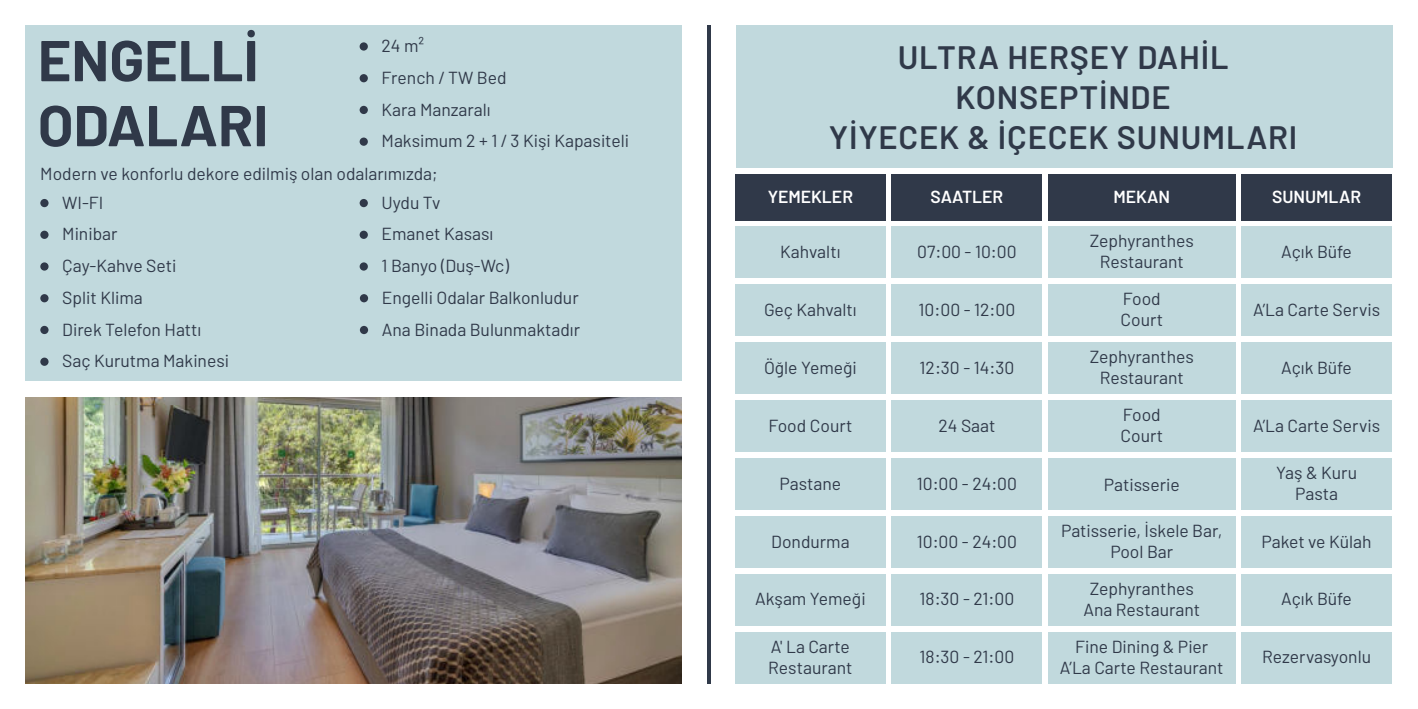
<style>
.page{position:relative;width:1418px;height:709px;background:#fff}
.page>*{position:absolute;margin:0;border:0;box-sizing:border-box;transform-origin:0 0}
.t1{font:700 57.5px/65px "Barlow";color:#303949}
.t2{font:600 32.5px/40px "Barlow";letter-spacing:.025em;color:#303949;text-align:center}
.t3{font:17.5px/21px "Barlow";color:#303949}
.t4{font:600 17.5px "Barlow";color:#fff}
</style>
<div class="page">
<div style="left:736px;top:25px;width:656px;height:143px;background:#c1d9dd"></div>
<div style="left:1048px;top:174px;width:187px;height:46px;background:#303949"></div>
<div style="left:891px;top:174px;width:151px;height:46px;background:#303949"></div>
<div style="left:1241px;top:174px;width:150px;height:46px;background:#303949"></div>
<div style="left:1048px;top:226px;width:187px;height:52px;background:#c1d9dd"></div>
<div style="left:1048px;top:284px;width:187px;height:52px;background:#c1d9dd"></div>
<div style="left:1048px;top:342px;width:187px;height:52px;background:#c1d9dd"></div>
<div style="left:1048px;top:574px;width:187px;height:52px;background:#c1d9dd"></div>
<div style="left:1048px;top:400px;width:187px;height:52px;background:#c1d9dd"></div>
<div style="left:1048px;top:458px;width:187px;height:52px;background:#c1d9dd"></div>
<div style="left:1048px;top:516px;width:187px;height:52px;background:#c1d9dd"></div>
<div style="left:1241px;top:226px;width:150px;height:52px;background:#c1d9dd"></div>
<div style="left:1241px;top:284px;width:150px;height:52px;background:#c1d9dd"></div>
<div style="left:1241px;top:342px;width:150px;height:52px;background:#c1d9dd"></div>
<div style="left:1241px;top:574px;width:150px;height:52px;background:#c1d9dd"></div>
<div style="left:1241px;top:632px;width:150px;height:51px;background:#c1d9dd"></div>
<div style="left:1241px;top:400px;width:150px;height:52px;background:#c1d9dd"></div>
<div style="left:1241px;top:516px;width:150px;height:52px;background:#c1d9dd"></div>
<div style="left:735px;top:226px;width:150px;height:52px;background:#c1d9dd"></div>
<div style="left:735px;top:284px;width:150px;height:52px;background:#c1d9dd"></div>
<div style="left:735px;top:342px;width:150px;height:52px;background:#c1d9dd"></div>
<div style="left:735px;top:400px;width:150px;height:52px;background:#c1d9dd"></div>
<div style="left:735px;top:458px;width:150px;height:52px;background:#c1d9dd"></div>
<div style="left:735px;top:516px;width:150px;height:52px;background:#c1d9dd"></div>
<div style="left:735px;top:574px;width:150px;height:52px;background:#c1d9dd"></div>
<div style="left:735px;top:632px;width:150px;height:51px;background:#c1d9dd"></div>
<div style="left:891px;top:226px;width:151px;height:52px;background:#c1d9dd"></div>
<div style="left:891px;top:284px;width:151px;height:52px;background:#c1d9dd"></div>
<div style="left:891px;top:342px;width:151px;height:52px;background:#c1d9dd"></div>
<div style="left:891px;top:400px;width:151px;height:52px;background:#c1d9dd"></div>
<div style="left:891px;top:458px;width:151px;height:52px;background:#c1d9dd"></div>
<div style="left:891px;top:516px;width:151px;height:52px;background:#c1d9dd"></div>
<div style="left:891px;top:574px;width:151px;height:52px;background:#c1d9dd"></div>
<div style="left:891px;top:632px;width:151px;height:51px;background:#c1d9dd"></div>
<div style="left:1241px;top:458px;width:150px;height:52px;background:#c1d9dd"></div>
<div style="left:1048px;top:632px;width:187px;height:51px;background:#c1d9dd"></div>
<img style="left:25px;top:397px;width:657px;height:286px">
<div style="left:25px;top:25px;width:657px;height:356px;background:#c1d9dd"></div>
<svg style="left:359px;top:42px;width:9px;height:9px"></svg>
<div style="left:359px;top:74px;width:9px;height:8px;background:#303949;border-radius:50%"></div>
<div style="left:359px;top:106px;width:9px;height:8px;background:#303949;border-radius:50%"></div>
<div style="left:359px;top:138px;width:9px;height:8px;background:#303949;border-radius:50%"></div>
<div style="left:40px;top:199px;width:9px;height:8px;background:#303949;border-radius:50%"></div>
<div style="left:40px;top:231px;width:9px;height:8px;background:#303949;border-radius:50%"></div>
<div style="left:360px;top:294px;width:8px;height:8px;background:#303949;border-radius:50%"></div>
<div style="left:40px;top:294px;width:9px;height:8px;background:#303949;border-radius:50%"></div>
<div style="left:40px;top:326px;width:9px;height:8px;background:#303949;border-radius:50%"></div>
<div style="left:40px;top:358px;width:9px;height:8px;background:#303949;border-radius:50%"></div>
<div style="left:360px;top:326px;width:8px;height:8px;background:#303949;border-radius:50%"></div>
<div style="left:359px;top:199px;width:9px;height:8px;background:#303949;border-radius:50%"></div>
<div style="left:359px;top:231px;width:9px;height:8px;background:#303949;border-radius:50%"></div>
<svg style="left:359px;top:262px;width:9px;height:9px"></svg>
<hr style="left:707px;top:25px;width:3px;height:658px;background:#303949">
<div style="left:735px;top:174px;width:150px;height:46px;background:#303949"></div>
<div style="left:40px;top:262px;width:9px;height:9px;background:#303949;border-radius:50%"></div>
<h1 class="t1" style="left:38px;top:28px;width:232px">ENGELLİ<br>ODALARI</h1>
<p class="t3" style="left:381px;top:30px;width:249px;line-height:31.8px">24 m²<br>French / TW Bed<br>Kara Manzaralı<br>Maksimum 2 + 1 / 3 Kişi Kapasiteli</p>
<p class="t3" style="left:40px;top:163px;width:399px">Modern ve konforlu dekore edilmiş olan odalarımızda;</p>
<p class="t3" style="left:62px;top:187px;width:57px;line-height:31.8px">WI-FI<br>Minibar</p>
<p class="t3" style="left:62px;top:256px;width:116px">Çay-Kahve Seti</p>
<p class="t3" style="left:381px;top:187px;width:129px;line-height:31.8px">Uydu Tv<br>Emanet Kasası<br>1 Banyo (Duş-Wc)</p>
<p class="t3" style="left:62px;top:287px;width:82px">Split Klima</p>
<p class="t3" style="left:382px;top:287px;width:198px">Engelli Odalar Balkonludur</p>
<p class="t3" style="left:62px;top:314px;width:168px;line-height:31.8px">Direk Telefon Hattı<br>Saç Kurutma Makinesi</p>
<p class="t3" style="left:382px;top:319px;width:200px">Ana Binada Bulunmaktadır</p>
<h2 class="t2" style="left:828px;top:38px;width:470px">ULTRA HERŞEY DAHİL<br>KONSEPTİNDE<br>YİYECEK &amp; İÇECEK SUNUMLARI</h2>
<p class="t4" style="left:930px;top:187px;width:74px">SAATLER</p>
<p class="t4" style="left:1113px;top:187px;width:58px">MEKAN</p>
<p class="t4" style="left:1271px;top:187px;width:91px">SUNUMLAR</p>
<p class="t3" style="left:1089px;top:231px;width:106px;text-align:center">Zephyranthes<br>Restaurant</p>
<p class="t3" style="left:1120px;top:289px;width:44px">Food<br>Court</p>
<p class="t3" style="left:1089px;top:347px;width:106px;text-align:center">Zephyranthes<br>Restaurant</p>
<p class="t4" style="left:767px;top:187px;width:87px">YEMEKLER</p>
<p class="t3" style="left:917px;top:241px;width:101px">07:00 - 10:00</p>
<p class="t3" style="left:780px;top:241px;width:62px">Kahvaltı</p>
<p class="t3" style="left:1281px;top:241px;width:72px">Açık Büfe</p>
<p class="t3" style="left:918px;top:299px;width:98px">10:00 - 12:00</p>
<p class="t3" style="left:764px;top:299px;width:94px">Geç Kahvaltı</p>
<p class="t3" style="left:764px;top:357px;width:94px">Öğle Yemeği</p>
<p class="t3" style="left:1252px;top:299px;width:129px">A’La Carte Servis</p>
<p class="t3" style="left:919px;top:357px;width:96px">12:30 - 14:30</p>
<p class="t3" style="left:1281px;top:357px;width:72px">Açık Büfe</p>
<p class="t3" style="left:768px;top:415px;width:85px">Food Court</p>
<p class="t3" style="left:779px;top:473px;width:63px">Pastane</p>
<p class="t3" style="left:771px;top:531px;width:80px">Dondurma</p>
<p class="t3" style="left:938px;top:415px;width:58px">24 Saat</p>
<p class="t3" style="left:916px;top:473px;width:102px">10:00 - 24:00</p>
<p class="t3" style="left:916px;top:531px;width:102px">10:00 - 24:00</p>
<p class="t3" style="left:1120px;top:404px;width:44px">Food<br>Court</p>
<p class="t3" style="left:1103px;top:474px;width:77px">Patisserie</p>
<p class="t3" style="left:1061px;top:520px;width:163px;text-align:center">Patisserie, İskele Bar,<br>Pool Bar</p>
<p class="t3" style="left:1252px;top:415px;width:129px">A’La Carte Servis</p>
<p class="t3" style="left:1276px;top:462px;width:82px;text-align:center">Yaş &amp; Kuru<br>Pasta</p>
<p class="t3" style="left:1261px;top:531px;width:112px">Paket ve Külah</p>
<p class="t3" style="left:755px;top:589px;width:112px">Akşam Yemeği</p>
<p class="t3" style="left:768px;top:636px;width:86px">A' La Carte<br>Restaurant</p>
<p class="t3" style="left:919px;top:589px;width:96px">18:30 - 21:00</p>
<p class="t3" style="left:919px;top:647px;width:96px">18:30 - 21:00</p>
<p class="t3" style="left:1083px;top:578px;width:118px;text-align:center">Zephyranthes<br>Ana Restaurant</p>
<p class="t3" style="left:1059px;top:636px;width:165px;text-align:center">Fine Dining &amp; Pier<br>A’La Carte Restaurant</p>
<p class="t3" style="left:1281px;top:589px;width:72px">Açık Büfe</p>
<p class="t3" style="left:1261px;top:647px;width:111px">Rezervasyonlu</p>
</div>
